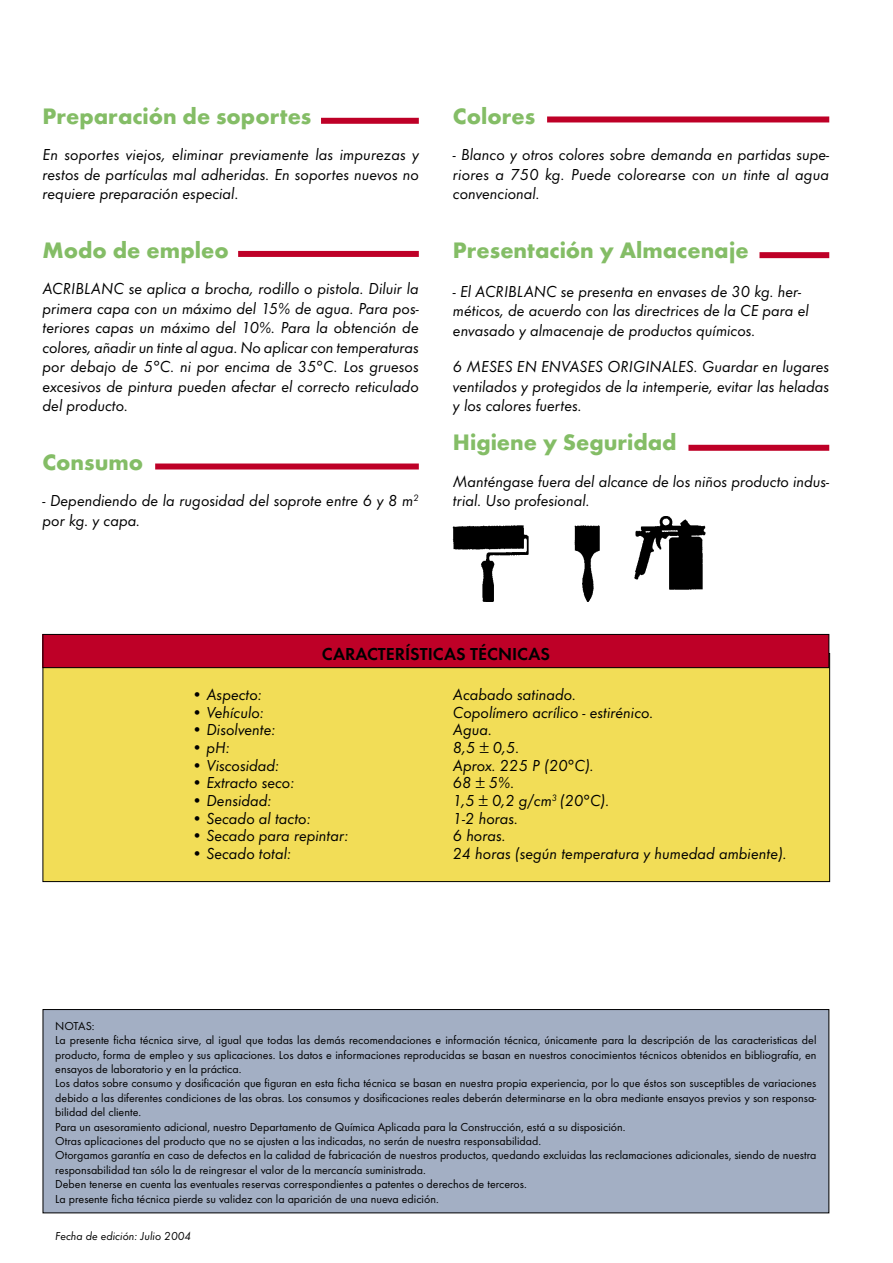
<style>
.page{position:relative;width:893px;height:1263px;background:#fff}
.page>*{position:absolute;margin:0;border:0;box-sizing:border-box;transform-origin:0 0}
.t1{font:700 23.25px "Futura T";color:#84bd66}
.t2{font:600 18px "Futura T";color:#000}
.t3{font:italic 16.5px/19.5px "Futura T";color:#000;text-align:justify}
.t4{font:12px/14.4px "Futura T";color:#000}
.t5{font:italic 12px "Futura T";color:#000}
</style>
<div class="page">
<div style="left:43px;top:1009px;width:786px;height:204px;background:#a3afc4"></div>
<div style="left:43px;top:1009px;width:786px;height:204px;border:1px solid #000"></div>
<div style="left:43px;top:653px;width:787px;height:228px;background:#f2dd57"></div>
<img style="left:453px;top:516px;width:252px;height:86px">
<div style="left:688px;top:445px;width:141px;height:6px;background:#be0027"></div>
<div style="left:759px;top:252px;width:70px;height:6px;background:#be0027"></div>
<div style="left:321px;top:118px;width:98px;height:6px;background:#be0027"></div>
<div style="left:155px;top:463px;width:264px;height:6px;background:#be0027"></div>
<div style="left:238px;top:251px;width:181px;height:6px;background:#be0027"></div>
<div style="left:43px;top:634px;width:786px;height:34px;background:#be0027"></div>
<div style="left:43px;top:634px;width:786px;height:34px;border:1px solid #000"></div>
<div style="left:547px;top:116px;width:282px;height:6px;background:#be0027"></div>
<h1 class="t1" style="left:43px;top:102px;width:270px">Preparación de soportes</h1>
<p class="t3" style="left:43px;top:145px;width:378px">En soportes viejos, eliminar previamente las impurezas y restos de partículas mal adheridas. En soportes nuevos no requiere preparación especial.</p>
<h1 class="t1" style="left:43px;top:236px;width:188px">Modo de empleo</h1>
<p class="t3" style="left:43px;top:279px;width:378px">ACRIBLANC se aplica a brocha, rodillo o pistola. Diluir la primera capa con un máximo del 15% de agua. Para pos&shy;teriores capas un máximo del 10%. Para la obtención de colores, añadir un tinte al agua. No aplicar con temperaturas por debajo de 5°C. ni por encima de 35°C. Los gruesos excesivos de pintura pueden afectar el correcto reticulado del producto.</p>
<h1 class="t1" style="left:43px;top:448px;width:102px">Consumo</h1>
<p class="t3" style="left:43px;top:491px;width:378px">- Dependiendo de la rugosidad del soprote entre 6 y 8 m<sup>2 </sup>por kg. y capa.</p>
<h1 class="t1" style="left:453px;top:102px;width:84px">Colores</h1>
<p class="t3" style="left:453px;top:145px;width:378px">- Blanco y otros colores sobre demanda en partidas supe&shy;riores a 750 kg. Puede colorearse con un tinte al agua convencional.</p>
<h1 class="t1" style="left:453px;top:236px;width:297px">Presentación y Almacenaje</h1>
<p class="t3" style="left:453px;top:281px;width:357px;text-align:left">- El ACRIBLANC se presenta en envases de 30 kg. her&shy;méticos, de acuerdo con las directrices de la CE para el envasado y almacenaje de productos químicos.</p>
<p class="t3" style="left:453px;top:357px;width:378px">6 MESES EN ENVASES ORIGINALES. Guardar en lugares ventilados y protegidos de la intemperie, evitar las heladas y los calores fuertes.</p>
<h1 class="t1" style="left:453px;top:429px;width:225px">Higiene y Seguridad</h1>
<p class="t3" style="left:453px;top:471px;width:378px">Manténgase fuera del alcance de los niños producto indus&shy;trial. Uso profesional.</p>
<p class="t2" style="left:322px;top:643px;width:230px">CARACTERÍSTICAS TÉCNICAS</p>
<p class="t3" style="left:191px;top:684px;width:72px">• Aspecto:</p>
<p class="t3" style="left:453px;top:684px;width:125px">Acabado satinado.</p>
<p class="t3" style="left:191px;top:702px;width:74px">• Vehículo:</p>
<p class="t3" style="left:453px;top:702px;width:202px">Copolímero acrílico - estirénico.</p>
<p class="t3" style="left:191px;top:720px;width:86px">• Disolvente:</p>
<p class="t3" style="left:453px;top:720px;width:41px">Agua.</p>
<p class="t3" style="left:191px;top:737px;width:40px">• pH:</p>
<p class="t3" style="left:453px;top:737px;width:68px">8,5 ± 0,5.</p>
<p class="t3" style="left:191px;top:755px;width:89px">• Viscosidad:</p>
<p class="t3" style="left:453px;top:755px;width:143px">Aprox. 225 P (20°C).</p>
<p class="t3" style="left:191px;top:773px;width:105px">• Extracto seco:</p>
<p class="t3" style="left:453px;top:773px;width:63px">68 ± 5%.</p>
<p class="t3" style="left:191px;top:791px;width:82px">• Densidad:</p>
<p class="t3" style="left:453px;top:791px;width:158px">1,5 ± 0,2 g/cm<sup>3</sup> (20°C).</p>
<p class="t3" style="left:191px;top:808px;width:121px">• Secado al tacto:</p>
<p class="t3" style="left:453px;top:808px;width:67px">1-2 horas.</p>
<p class="t3" style="left:191px;top:826px;width:158px">• Secado para repintar:</p>
<p class="t3" style="left:453px;top:826px;width:54px">6 horas.</p>
<p class="t3" style="left:191px;top:844px;width:101px">• Secado total:</p>
<p class="t3" style="left:453px;top:844px;width:336px">24 horas (según temperatura y humedad ambiente).</p>
<p class="t4" style="left:55px;top:1018px;width:763px">NOTAS:<br>La presente ficha técnica sirve, al igual que todas las demás recomendaciones e información técnica, únicamente para la descripción de las caracteristicas del producto, forma de empleo y sus aplicaciones. Los datos e informaciones reproducidas se basan en nuestros conocimientos técnicos obtenidos en bibliografía, en ensayos de laboratorio y en la práctica.<br>Los datos sobre consumo y dosificación que figuran en esta ficha técnica se basan en nuestra propia experiencia, por lo que éstos son susceptibles de variaciones debido a las diferentes condiciones de las obras. Los consumos y dosificaciones reales deberán determinarse en la obra mediante ensayos previos y son responsa&shy;bilidad del cliente.<br>Para un asesoramiento adicional, nuestro Departamento de Química Aplicada para la Construcción, está a su disposición.<br>Otras aplicaciones del producto que no se ajusten a las indicadas, no serán de nuestra responsabilidad.<br>Otorgamos garantía en caso de defectos en la calidad de fabricación de nuestros productos, quedando excluidas las reclamaciones adicionales, siendo de nuestra responsabilidad tan sólo la de reingresar el valor de la mercancía suministrada.<br>Deben tenerse en cuenta las eventuales reservas correspondientes a patentes o derechos de terceros.<br>La presente ficha técnica pierde su validez con la aparición de una nueva edición.</p>
<p class="t5" style="left:55px;top:1229px;width:138px">Fecha de edición: Julio 2004</p>
</div>
